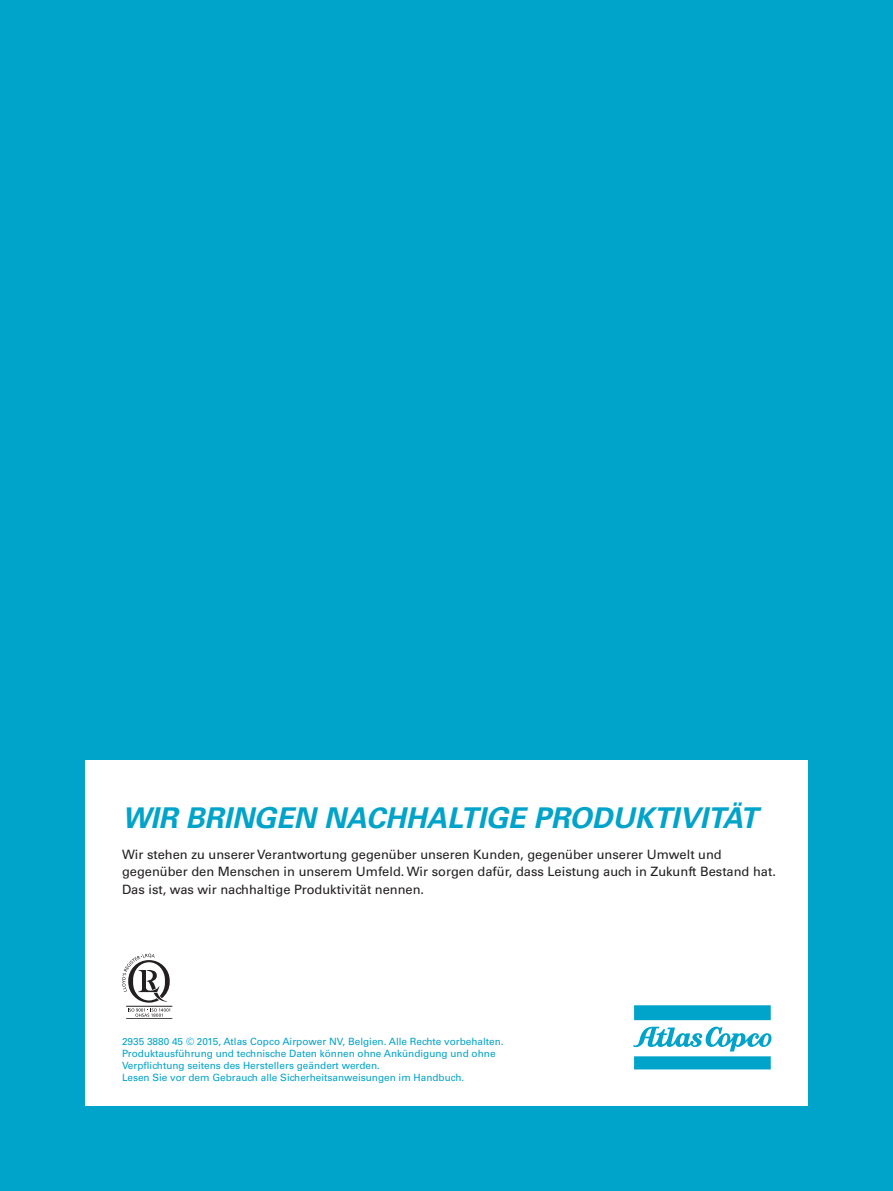
<style>
.page{position:relative;width:893px;height:1191px;background:#00a3c9}
.page>*{position:absolute;margin:0;border:0;box-sizing:border-box;transform-origin:0 0}
.t1{font:italic 700 28.65px "Univers LT Std";color:#00a3c9}
.t2{font:12.9px/17.1px "Univers LT Std";color:#231f20}
.t3{font:10.05px/12px "Univers LT Std";color:#00a3c9}
</style>
<div class="page">
<div style="left:85px;top:760px;width:723px;height:346px;background:#fff"></div>
<svg style="left:634px;top:1005px;width:137px;height:15px;background:#05a4ca"></svg>
<svg style="left:633px;top:1026px;width:139px;height:43px"></svg>
<svg style="left:122px;top:953px;width:48px;height:49px"></svg>
<hr style="left:126px;top:1006px;width:46px;height:1px;background:#231f20">
<svg style="left:128px;top:1008px;width:42px;height:8px"></svg>
<hr style="left:126px;top:1018px;width:46px;height:1px;background:#231f20">
<h1 class="t1" style="left:122px;top:801px;width:637px">WIR BRINGEN NACHHALTIGE PRODUKTIVITÄT</h1>
<p class="t2" style="left:122px;top:846px;width:655px">Wir stehen zu unserer Verantwortung gegenüber unseren Kunden, gegenüber unserer Umwelt und gegenüber den Menschen in unserem Umfeld. Wir sorgen dafür, dass Leistung auch in Zukunft Bestand hat.<br>Das ist, was wir nachhaltige Produktivität nennen.</p>
<p class="t3" style="left:122px;top:1036px;width:383px">2935 3880 45 © 2015, Atlas Copco Airpower NV, Belgien. Alle Rechte vorbehalten.<br>Produktausführung und technische Daten können ohne Ankündigung und ohne Verpflichtung seitens des Herstellers geändert werden.<br>Lesen Sie vor dem Gebrauch alle Sicherheitsanweisungen im Handbuch.</p>
</div>
